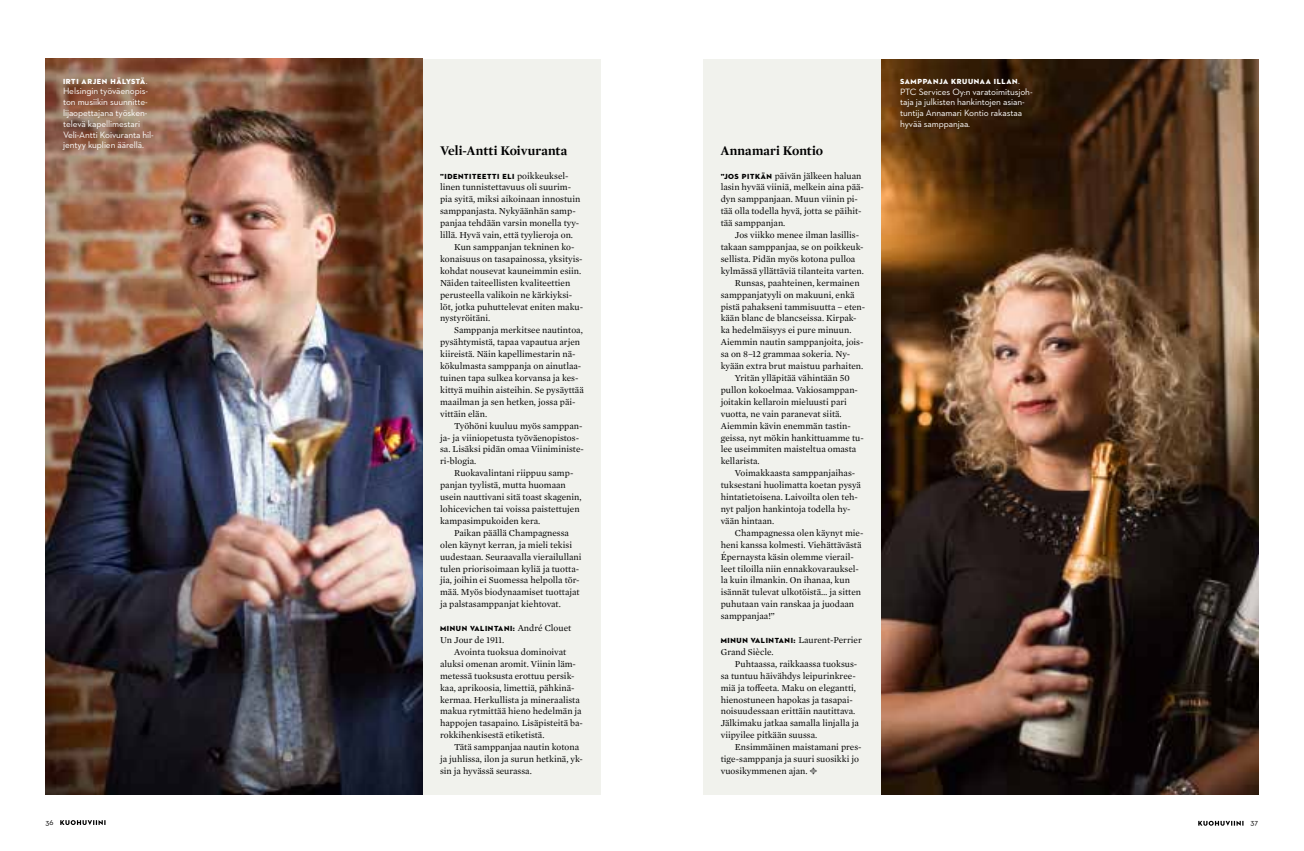
<style>
.page{position:relative;width:1304px;height:851px;background:#fff}
.page>*{position:absolute;margin:0;border:0;box-sizing:border-box;transform-origin:0 0}
.t1{font:700 13.5px "Mercury Display";letter-spacing:.01em;color:#000}
.t2{font:9.3px/11.9px "Mercury Text G1";color:#000}
.t3{font:9.3px/10.8px "Neutraface 2 Text";letter-spacing:-.01em;color:#fff}
.t4{font:8px "Neutraface 2 Text";color:#000}
.t5{font:7.5px "Neutraface 2 Display Titling";letter-spacing:.08em;color:#000}
.t6{font:7.5px "Neutraface 2 Display Titling";letter-spacing:.08em;color:#fff}
.s1{font-family:"Neutraface 2 Text";font-size:9px}
.s2{font-family:"Mercury Text G1";font-size:9.3px}
.s3{font-family:"Neutraface 2 Display Titling";font-size:7.5px}
.s4{font-family:"Retiro D Regular 38 pt";font-size:8px}
</style>
<div class="page">
<svg style="left:1198px;top:820px;width:45px;height:5px"></svg>
<svg style="left:60px;top:820px;width:46px;height:5px"></svg>
<div style="left:49px;top:59px;width:552px;height:735px;background:#f1f2ed"></div>
<div style="left:703px;top:59px;width:552px;height:735px;background:#f1f2ed"></div>
<img style="left:882px;top:59px;width:377px;height:735px">
<img style="left:45px;top:59px;width:377px;height:735px">
<p class="t6" style="left:63px;top:76px;width:86px">IRTI ARJEN HÄLYSTÄ<span class="s1">.</span></p>
<p class="t3" style="left:63px;top:86px;width:92px">Helsingin työväenopis&shy;ton musiikin suunnitte&shy;lijaopettajana työsken&shy;televä kapellimestari<br>Veli-Antti Koivuranta hil&shy;jentyy kuplien äärellä.</p>
<h1 class="t1" style="left:440px;top:140px;width:129px">Veli-Antti Koivuranta</h1>
<p class="t5" style="left:440px;top:171px;width:130px">”IDENTITEETTI ELI <span class="s2">poikkeuksel-</span></p>
<p class="t2" style="left:440px;top:181px;width:133px">linen tunnistettavuus oli suurim-</p>
<p class="t2" style="left:440px;top:193px;width:142px">pia syitä, miksi aikoinaan innostuin</p>
<p class="t2" style="left:440px;top:205px;width:137px">samppanjasta. Nykyäänhän samp-</p>
<p class="t2" style="left:440px;top:217px;width:141px">panjaa tehdään varsin monella tyy-</p>
<p class="t2" style="left:440px;top:228px;width:134px">lillä. Hyvä vain, että tyylieroja on.</p>
<p class="t2" style="left:454px;top:240px;width:122px">Kun samppanjan tekninen ko-</p>
<p class="t2" style="left:440px;top:252px;width:144px">konaisuus on tasapainossa, yksityis-</p>
<p class="t2" style="left:440px;top:264px;width:143px">kohdat nousevat kauneimmin esiin.</p>
<p class="t2" style="left:440px;top:276px;width:132px">Näiden taiteellisten kvaliteettien</p>
<p class="t2" style="left:440px;top:288px;width:134px">perusteella valikoin ne kärkiyksi-</p>
<p class="t2" style="left:440px;top:300px;width:144px">löt, jotka puhuttelevat eniten maku-</p>
<p class="t2" style="left:440px;top:312px;width:52px">nystyröitäni.</p>
<p class="t2" style="left:454px;top:324px;width:130px">Samppanja merkitsee nautintoa,</p>
<p class="t2" style="left:440px;top:336px;width:142px">pysähtymistä, tapaa vapautua arjen</p>
<p class="t2" style="left:440px;top:347px;width:137px">kiireistä. Näin kapellimestarin nä-</p>
<p class="t2" style="left:440px;top:359px;width:143px">kökulmasta samppanja on ainutlaa-</p>
<p class="t2" style="left:440px;top:371px;width:140px">tuinen tapa sulkea korvansa ja kes-</p>
<p class="t2" style="left:440px;top:383px;width:145px">kittyä muihin aisteihin. Se pysäyttää</p>
<p class="t2" style="left:440px;top:395px;width:137px">maailman ja sen hetken, jossa päi-</p>
<p class="t2" style="left:440px;top:407px;width:49px">vittäin elän.</p>
<p class="t2" style="left:454px;top:419px;width:130px">Työhöni kuuluu myös samppan-</p>
<p class="t2" style="left:440px;top:431px;width:141px">ja- ja viiniopetusta työväenopistos-</p>
<p class="t2" style="left:440px;top:443px;width:145px">sa. Lisäksi pidän omaa Viiniministe-</p>
<p class="t2" style="left:440px;top:455px;width:38px">ri-blogia.</p>
<p class="t2" style="left:454px;top:466px;width:121px">Ruokavalintani riippuu samp-</p>
<p class="t2" style="left:440px;top:478px;width:127px">panjan tyylistä, mutta huomaan</p>
<p class="t2" style="left:440px;top:490px;width:143px">usein nauttivani sitä toast skagenin,</p>
<p class="t2" style="left:440px;top:502px;width:141px">lohicevichen tai voissa paistettujen</p>
<p class="t2" style="left:440px;top:514px;width:102px">kampasimpukoiden kera.</p>
<p class="t2" style="left:454px;top:526px;width:116px">Paikan päällä Champagnessa</p>
<p class="t2" style="left:440px;top:538px;width:133px">olen käynyt kerran, ja mieli tekisi</p>
<p class="t2" style="left:440px;top:550px;width:143px">uudestaan. Seuraavalla vierailullani</p>
<p class="t2" style="left:440px;top:562px;width:141px">tulen priorisoimaan kyliä ja tuotta-</p>
<p class="t2" style="left:440px;top:574px;width:141px">jia, joihin ei Suomessa helpolla tör-</p>
<p class="t2" style="left:440px;top:585px;width:141px">mää. Myös biodynaamiset tuottajat</p>
<p class="t2" style="left:440px;top:597px;width:122px">ja palstasamppanjat kiehtovat.</p>
<p class="t5" style="left:440px;top:623px;width:133px">MINUN VALINTANI: <span class="s2">André Clouet</span></p>
<p class="t2" style="left:440px;top:633px;width:66px">Un Jour de 1911.</p>
<p class="t2" style="left:454px;top:645px;width:114px">Avointa tuoksua dominoivat</p>
<p class="t2" style="left:440px;top:657px;width:137px">aluksi omenan aromit. Viinin läm-</p>
<p class="t2" style="left:440px;top:669px;width:136px">metessä tuoksusta erottuu persik-</p>
<p class="t2" style="left:440px;top:681px;width:136px">kaa, aprikoosia, limettiä, pähkinä-</p>
<p class="t2" style="left:440px;top:693px;width:141px">kermaa. Herkullista ja mineraalista</p>
<p class="t2" style="left:440px;top:704px;width:143px">makua rytmittää hieno hedelmän ja</p>
<p class="t2" style="left:440px;top:716px;width:144px">happojen tasapaino. Lisäpisteitä ba-</p>
<p class="t2" style="left:440px;top:728px;width:106px">rokkihenkisestä etiketistä.</p>
<p class="t2" style="left:454px;top:740px;width:126px">Tätä samppanjaa nautin kotona</p>
<p class="t2" style="left:440px;top:752px;width:144px">ja juhlissa, ilon ja surun hetkinä, yk-</p>
<p class="t2" style="left:440px;top:764px;width:93px">sin ja hyvässä seurassa.</p>
<h1 class="t1" style="left:721px;top:140px;width:104px">Annamari Kontio</h1>
<p class="t2" style="left:721px;top:169px;width:145px"><span class="s3">”JOS PITKÄN</span> päivän jälkeen haluan lasin hyvää viiniä, melkein aina pää&shy;dyn samppanjaan. Muun viinin pi&shy;tää olla todella hyvä, jotta se päihit&shy;tää samppanjan.</p>
<p class="t2" style="left:735px;top:228px;width:126px">Jos viikko menee ilman lasillis-</p>
<p class="t2" style="left:721px;top:240px;width:144px">takaan samppanjaa, se on poikkeuk-</p>
<p class="t2" style="left:721px;top:252px;width:136px">sellista. Pidän myös kotona pulloa</p>
<p class="t2" style="left:721px;top:264px;width:145px">kylmässä yllättäviä tilanteita varten.</p>
<p class="t2" style="left:735px;top:276px;width:126px">Runsas, paahteinen, kermainen</p>
<p class="t2" style="left:721px;top:288px;width:135px">samppanjatyyli on makuuni, enkä</p>
<p class="t2" style="left:721px;top:300px;width:146px">pistä pahakseni tammisuutta – eten-</p>
<p class="t2" style="left:721px;top:312px;width:137px">kään blanc de blancseissa. Kirpak-</p>
<p class="t2" style="left:721px;top:324px;width:132px">ka hedelmäisyys ei pure minuun.</p>
<p class="t2" style="left:721px;top:336px;width:144px">Aiemmin nautin samppanjoita, jois-</p>
<p class="t2" style="left:721px;top:347px;width:131px">sa on 8–12 grammaa sokeria. Ny-</p>
<p class="t2" style="left:721px;top:359px;width:144px">kyään extra brut maistuu parhaiten.</p>
<p class="t2" style="left:735px;top:371px;width:116px">Yritän ylläpitää vähintään 50</p>
<p class="t2" style="left:721px;top:383px;width:139px">pullon kokoelmaa. Vakiosamppan-</p>
<p class="t2" style="left:721px;top:395px;width:128px">joitakin kellaroin mieluusti pari</p>
<p class="t2" style="left:721px;top:407px;width:123px">vuotta, ne vain paranevat siitä.</p>
<p class="t2" style="left:721px;top:419px;width:132px">Aiemmin kävin enemmän tastin-</p>
<p class="t2" style="left:721px;top:431px;width:145px">geissa, nyt mökin hankittuamme tu-</p>
<p class="t2" style="left:721px;top:443px;width:137px">lee useimmiten maisteltua omasta</p>
<p class="t2" style="left:721px;top:455px;width:41px">kellarista.</p>
<p class="t2" style="left:735px;top:466px;width:122px">Voimakkaasta samppanjaihas-</p>
<p class="t2" style="left:721px;top:478px;width:142px">tuksestani huolimatta koetan pysyä</p>
<p class="t2" style="left:721px;top:490px;width:139px">hintatietoisena. Laivoilta olen teh-</p>
<p class="t2" style="left:721px;top:502px;width:131px">nyt paljon hankintoja todella hy-</p>
<p class="t2" style="left:721px;top:514px;width:55px">vään hintaan.</p>
<p class="t2" style="left:735px;top:526px;width:130px">Champagnessa olen käynyt mie-</p>
<p class="t2" style="left:721px;top:538px;width:142px">heni kanssa kolmesti. Viehättävästä</p>
<p class="t2" style="left:721px;top:550px;width:135px">Épernaysta käsin olemme vierail-</p>
<p class="t2" style="left:721px;top:562px;width:140px">leet tiloilla niin ennakkovarauksel-</p>
<p class="t2" style="left:721px;top:574px;width:131px">la kuin ilmankin. On ihanaa, kun</p>
<p class="t2" style="left:721px;top:585px;width:142px">isännät tulevat ulkotöistä… ja sitten</p>
<p class="t2" style="left:721px;top:597px;width:135px">puhutaan vain ranskaa ja juodaan</p>
<p class="t2" style="left:721px;top:609px;width:56px">samppanjaa!”</p>
<p class="t5" style="left:721px;top:635px;width:143px">MINUN VALINTANI: <span class="s2">Laurent-Perrier</span></p>
<p class="t2" style="left:721px;top:645px;width:54px">Grand Siècle.</p>
<p class="t2" style="left:735px;top:657px;width:124px">Puhtaassa, raikkaassa tuoksus-</p>
<p class="t2" style="left:721px;top:669px;width:137px">sa tuntuu häivähdys leipurinkree-</p>
<p class="t2" style="left:721px;top:681px;width:137px">miä ja toffeeta. Maku on elegantti,</p>
<p class="t2" style="left:721px;top:693px;width:134px">hienostuneen hapokas ja tasapai-</p>
<p class="t2" style="left:721px;top:704px;width:136px">noisuudessaan erittäin nautittava.</p>
<p class="t2" style="left:721px;top:716px;width:140px">Jälkimaku jatkaa samalla linjalla ja</p>
<p class="t2" style="left:721px;top:728px;width:98px">viipyilee pitkään suussa.</p>
<p class="t2" style="left:735px;top:740px;width:128px">Ensimmäinen maistamani pres-</p>
<p class="t2" style="left:721px;top:752px;width:140px">tige-samppanja ja suuri suosikki jo</p>
<p class="t2" style="left:721px;top:764px;width:98px">vuosikymmenen ajan. <span class="s4">E</span></p>
<p class="t6" style="left:900px;top:76px;width:122px">SAMPPANJA KRUUNAA ILLAN<span class="s1">.</span></p>
<p class="t3" style="left:900px;top:86px;width:134px">PTC Services Oy:n varatoimitusjoh&shy;taja ja julkisten hankintojen asian&shy;tuntija Annamari Kontio rakastaa hyvää samppanjaa.</p>
<p class="t4" style="left:45px;top:817px;width:10px">36</p>
<p class="t4" style="left:1250px;top:817px;width:9px">37</p>
</div>
